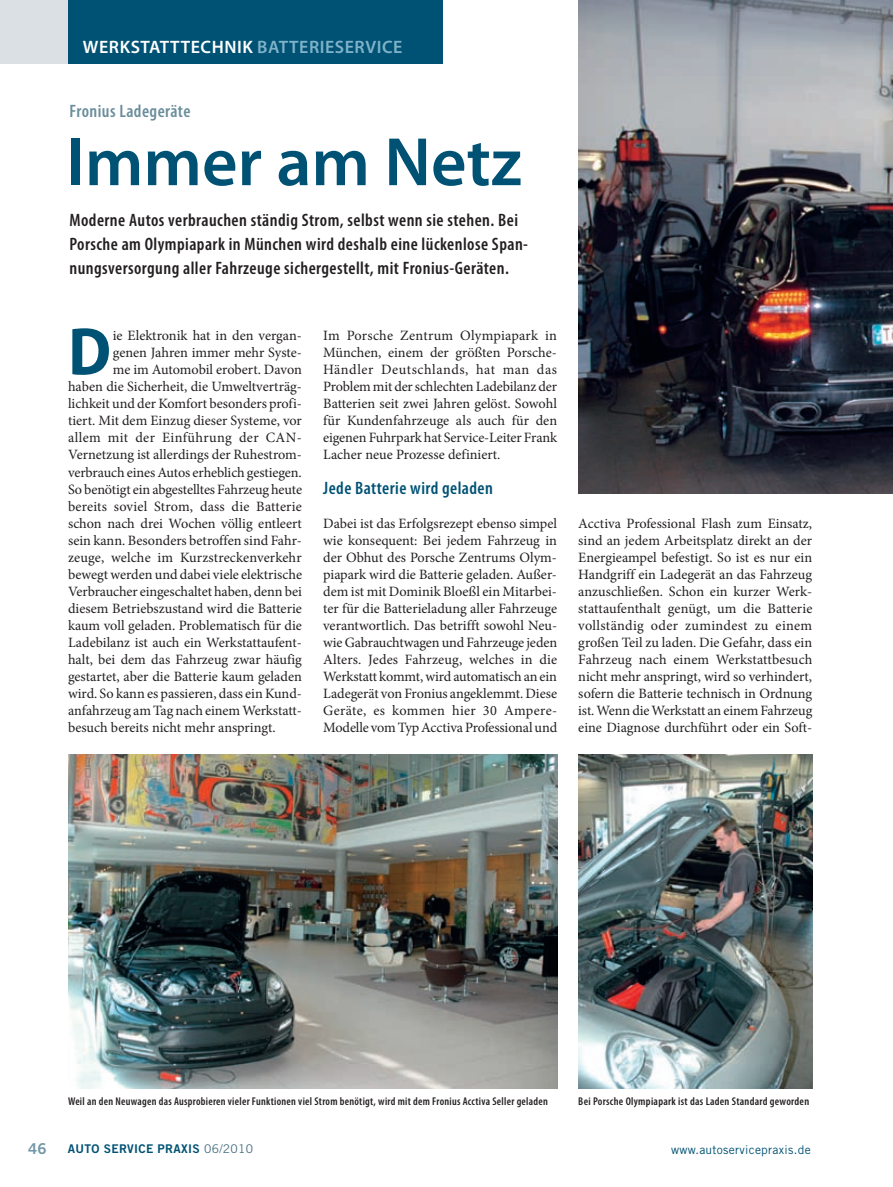
<style>
.page{position:relative;width:893px;height:1187px;background:#fff}
.page>*{position:absolute;margin:0;border:0;box-sizing:border-box;transform-origin:0 0}
.t1{font:600 69px "Myriad Pro";color:#005274}
.t2{font:700 semi-condensed 67.8px "Myriad Pro";color:#005274}
.t3{font:600 condensed 18px/24px "Myriad Pro";letter-spacing:.025em;color:#231f20}
.t4{font:600 18px "Myriad Pro";letter-spacing:.03em;color:#fff}
.t5{font:600 condensed 18px "Myriad Pro";letter-spacing:.025em;color:#005274}
.t6{font:600 condensed 18px "Myriad Pro";letter-spacing:.025em;color:#6a8d9c}
.t7{font:15px "Trade Gothic LT Std Bd 2";color:#7195a6}
.t8{font:14.25px/17px "Minion Pro";color:#231f20;text-align:justify}
.t9{font:14.25px "Minion Pro";letter-spacing:.025em;color:#231f20}
.t10{font:12px "Trade Gothic LT Std Bd 2";letter-spacing:.025em;color:#005274}
.t11{font:12px "Trade Gothic LT Std";letter-spacing:.025em;color:#005274}
.t12{font:600 condensed 11.25px "Myriad Pro";letter-spacing:.025em;color:#231f20}
.s1{color:#7fb2c9}
.s2{font-family:"Trade Gothic LT Std";color:#456e80}
</style>
<div class="page">
<img style="left:578px;top:754px;width:234px;height:334px">
<img style="left:68px;top:754px;width:489px;height:334px">
<div style="left:0;top:0;width:68px;height:64px;background:#dae0e3"></div>
<div style="left:68px;top:0;width:374px;height:64px;background:#005274"></div>
<img style="left:578px;top:0;width:315px;height:493px">
<p class="t4" style="left:83px;top:35px;width:321px">WERKSTATTTECHNI K <span class="s1">BATTERIESERVICE</span></p>
<p class="t6" style="left:70px;top:100px;width:122px">Fronius Ladegeräte</p>
<h1 class="t1" style="left:66px;top:118px;width:457px">IMMER AM NETZ</h1>
<p class="t3" style="left:70px;top:207px;width:460px">Moderne Autos verbrauchen ständig Strom, selbst wenn sie stehen. Bei<br>Porsche am Olympiapark in München wird deshalb eine lückenlose Span&shy;nungsversorgung aller Fahrzeuge sichergestellt, mit Fronius-Geräten.</p>
<h2 class="t2" style="left:68px;top:314px;width:45px">D</h2>
<p class="t8" style="left:113px;top:327px;width:191px">ie Elektronik hat in den vergan-</p>
<p class="t8" style="left:113px;top:344px;width:191px">genen Jahren immer mehr Syste-</p>
<p class="t8" style="left:113px;top:361px;width:191px">me im Automobil erobert. Davon</p>
<p class="t8" style="left:68px;top:378px;width:235px">haben die Sicherheit, die Umweltverträg-</p>
<p class="t8" style="left:68px;top:395px;width:235px">lichkeit und der Komfort besonders profi-</p>
<p class="t8" style="left:68px;top:412px;width:235px">tiert. Mit dem Einzug dieser Systeme, vor</p>
<p class="t9" style="left:68px;top:428px;width:235px">allem mit der Einführung der CAN-</p>
<p class="t8" style="left:68px;top:446px;width:235px">Vernetzung ist allerdings der Ruhestrom-</p>
<p class="t8" style="left:68px;top:463px;width:235px">verbrauch eines Autos erheblich gestiegen.</p>
<p class="t8" style="left:68px;top:480px;width:236px">So benötigt ein abgestelltes Fahrzeug heute</p>
<p class="t8" style="left:68px;top:497px;width:235px">bereits soviel Strom, dass die Batterie</p>
<p class="t8" style="left:68px;top:514px;width:235px">schon nach drei Wochen völlig entleert</p>
<p class="t8" style="left:68px;top:531px;width:235px">sein kann. Besonders betroffen sind Fahr-</p>
<p class="t8" style="left:68px;top:548px;width:235px">zeuge, welche im Kurzstreckenverkehr</p>
<p class="t8" style="left:68px;top:565px;width:236px">bewegt werden und dabei viele elektrische</p>
<p class="t8" style="left:68px;top:582px;width:235px">Verbraucher eingeschaltet haben, denn bei</p>
<p class="t8" style="left:68px;top:599px;width:235px">diesem Betriebszustand wird die Batterie</p>
<p class="t8" style="left:68px;top:616px;width:235px">kaum voll geladen. Problematisch für die</p>
<p class="t8" style="left:68px;top:633px;width:235px">Ladebilanz ist auch ein Werkstattaufent-</p>
<p class="t8" style="left:68px;top:650px;width:235px">halt, bei dem das Fahrzeug zwar häufig</p>
<p class="t8" style="left:68px;top:667px;width:235px">gestartet, aber die Batterie kaum geladen</p>
<p class="t8" style="left:68px;top:684px;width:235px">wird. So kann es passieren, dass ein Kund-</p>
<p class="t8" style="left:68px;top:701px;width:235px">anfahrzeug am Tag nach einem Werkstatt-</p>
<p class="t8" style="left:68px;top:718px;width:209px">besuch bereits nicht mehr anspringt.</p>
<p class="t8" style="left:323px;top:327px;width:236px">Im Porsche Zentrum Olympiapark in München, einem der größten Porsche-Händler Deutschlands, hat man das Problem mit der schlechten Ladebilanz der Batterien seit zwei Jahren gelöst. Sowohl für Kundenfahrzeuge als auch für den eigenen Fuhrpark hat Service-Leiter Frank Lacher neue Prozesse definiert.</p>
<p class="t5" style="left:323px;top:476px;width:171px">Jede Batterie wird geladen</p>
<p class="t8" style="left:323px;top:514px;width:235px">Dabei ist das Erfolgsrezept ebenso simpel wie konsequent: Bei jedem Fahrzeug in der Obhut des Porsche Zentrums Olym&shy;piapark wird die Batterie geladen. Außer&shy;dem ist mit Dominik Bloeßl ein Mitarbei&shy;ter für die Batterieladung aller Fahrzeuge verantwortlich. Das betrifft sowohl Neu&shy;wie Gabrauchtwagen und Fahrzeuge jeden Alters. Jedes Fahrzeug, welches in die Werkstatt kommt, wird automatisch an ein Ladegerät von Fronius angeklemmt. Diese Geräte, es kommen hier 30 Ampere-Modelle vom Typ Acctiva Professional und</p>
<p class="t8" style="left:578px;top:514px;width:236px">Acctiva Professional Flash zum Einsatz, sind an jedem Arbeitsplatz direkt an der Energieampel befestigt. So ist es nur ein Handgriff ein Ladegerät an das Fahrzeug anzuschließen. Schon ein kurzer Werk&shy;stattaufenthalt genügt, um die Batterie vollständig oder zumindest zu einem großen Teil zu laden. Die Gefahr, dass ein Fahrzeug nach einem Werkstattbesuch nicht mehr anspringt, wird so verhindert, sofern die Batterie technisch in Ordnung ist. Wenn die Werkstatt an einem Fahrzeug eine Diagnose durchführt oder ein Soft-</p>
<p class="t12" style="left:68px;top:1094px;width:481px">Weil an den Neuwagen das Ausprobieren vieler Funktionen viel Strom benötigt, wird mit dem Fronius Acctiva Seller geladen</p>
<p class="t12" style="left:578px;top:1094px;width:232px">Bei Porsche Olympiapark ist das Laden Standard geworden</p>
<p class="t7" style="left:28px;top:1139px;width:20px">46</p>
<p class="t10" style="left:68px;top:1141px;width:187px">AUTO SERVICE PRAXIS <span class="s2">06/2010</span></p>
<p class="t11" style="left:671px;top:1141px;width:141px">www.autoservicepraxis.de</p>
</div>
